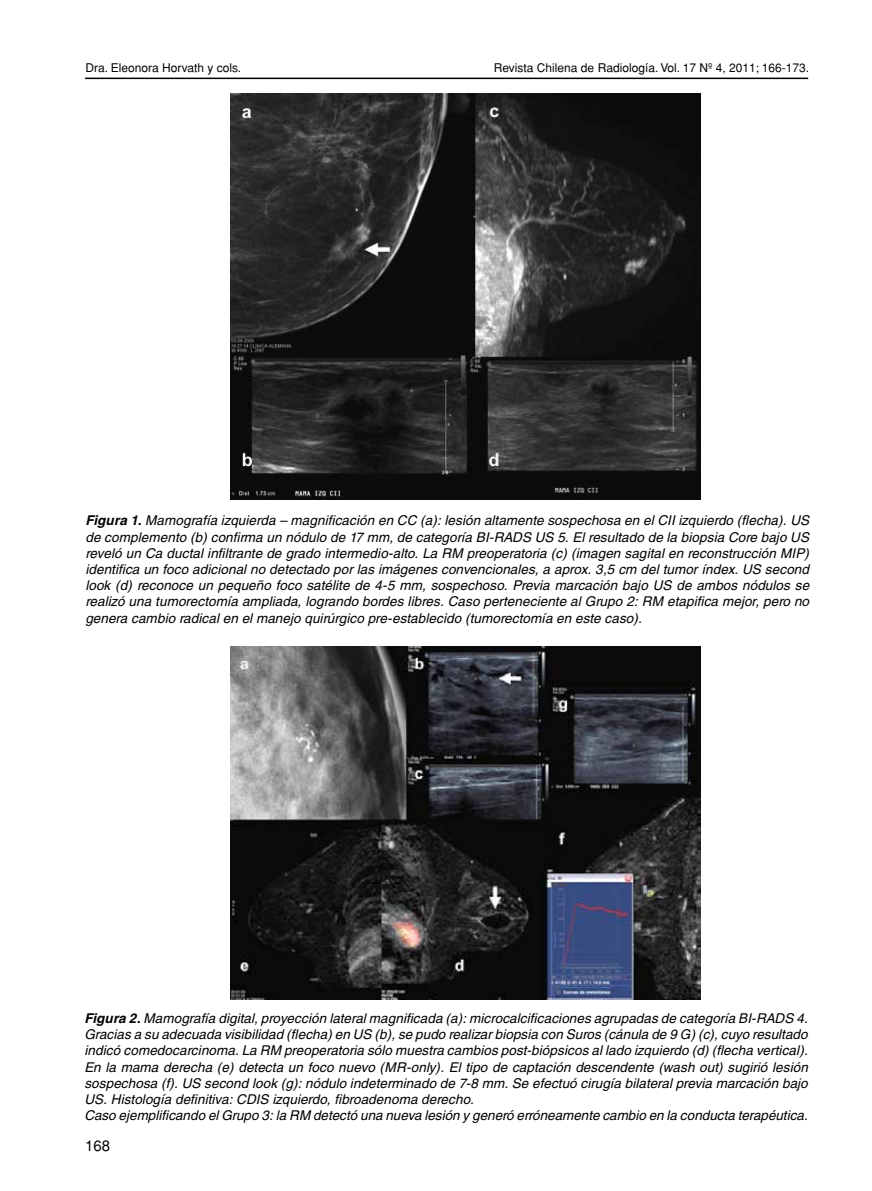
<style>
.page{position:relative;width:872px;height:1191px;background:#fff}
.page>*{position:absolute;margin:0;border:0;box-sizing:border-box;transform-origin:0 0}
.t1{font:15px "Helvetica";color:#000}
.t2{font:italic 13.5px/16.2px "Helvetica";letter-spacing:.005em;color:#000;text-align:justify}
.t3{font:12px "Helvetica";color:#000}
.s1{font-weight:700}
</style>
<div class="page">
<hr style="left:85px;top:78px;width:723px;height:1px;background:#000">
<img style="left:230px;top:94px;width:471px;height:405px">
<img style="left:230px;top:646px;width:471px;height:353px">
<p class="t3" style="left:86px;top:61px;width:157px">Dra. Eleonora Horvath y cols.</p>
<p class="t3" style="left:494px;top:60px;width:317px">Revista Chilena de Radiología. Vol. 17 Nº 4, 2011; 166-173.</p>
<p class="t2" style="left:85px;top:512px;width:725px"><span class="s1">Figura 1.</span> Mamografía izquierda – magnificación en CC (a): lesión altamente sospechosa en el CII izquierdo (flecha). US de complemento (b) confirma un nódulo de 17 mm, de categoría BI-RADS US 5. El resultado de la biopsia Core bajo US reveló un Ca ductal infiltrante de grado intermedio-alto. La RM preoperatoria (c) (imagen sagital en reconstrucción MIP) identifica un foco adicional no detectado por las imágenes convencionales, a aprox. 3,5 cm del tumor índex. US second look (d) reconoce un pequeño foco satélite de 4-5 mm, sospechoso. Previa marcación bajo US de ambos nódulos se realizó una tumorectomía ampliada, logrando bordes libres. Caso perteneciente al Grupo 2: RM etapifica mejor, pero no genera cambio radical en el manejo quirúrgico pre-establecido (tumorectomía en este caso).</p>
<p class="t2" style="left:84px;top:1010px;width:725px;text-align:left"><span class="s1">Figura 2.</span> Mamografía digital, proyección lateral magnificada (a): microcalcificaciones agrupadas de categoría BI-RADS 4.<br>Gracias a su adecuada visibilidad (flecha) en US (b), se pudo realizar biopsia con Suros (cánula de 9 G) (c), cuyo resultado indicó comedocarcinoma. La RM preoperatoria sólo muestra cambios post-biópsicos al lado izquierdo (d) (flecha vertical).<br>En la mama derecha (e) detecta un foco nuevo (MR-only). El tipo de captación descendente (wash out) sugirió lesión sospechosa (f). US second look (g): nódulo indeterminado de 7-8 mm. Se efectuó cirugía bilateral previa marcación bajo US. Histología definitiva: CDIS izquierdo, fibroadenoma derecho.<br>Caso ejemplificando el Grupo 3: la RM detectó una nueva lesión y generó erróneamente cambio en la conducta terapéutica.</p>
<p class="t1" style="left:85px;top:1136px;width:27px">168</p>
</div>
